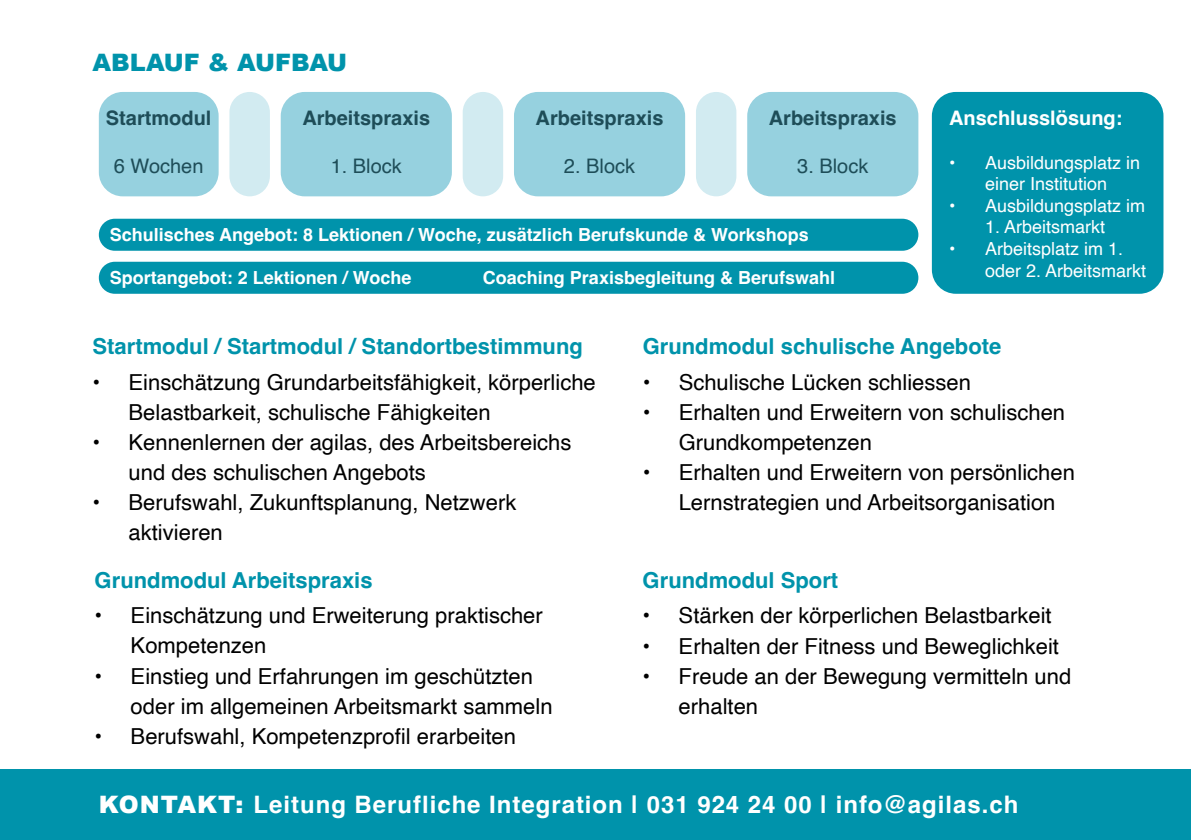
<style>
.page{position:relative;width:1191px;height:840px;background:#fff}
.page>*{position:absolute;margin:0;border:0;box-sizing:border-box;transform-origin:0 0}
.t1{font:700 24px "Helvetica";letter-spacing:.04em;color:#fff}
.t2{font:900 24px "Arial";color:#0093ab}
.t3{font:22px/30px "Helvetica";color:#000}
.t4{font:700 22px "Helvetica";color:#0093ab}
.t5{font:700 20px "Helvetica";color:#1e4d58}
.t6{font:20px "Helvetica";color:#1e4d58}
.t7{font:700 20px "Helvetica";color:#fff}
.t8{font:700 18px "Helvetica";color:#fff}
.t9{font:18px/21.6px "Helvetica";color:#fff;text-align:center}
.s1{font-family:"Arial";font-weight:900}
</style>
<div class="page">
<div style="left:0;top:768px;width:1191px;height:71px;background:#0093ab"></div>
<div style="left:99px;top:218px;width:819px;height:32px;background:#0093ab;border-radius:16px"></div>
<div style="left:99px;top:261px;width:819px;height:32px;background:#0093ab;border-radius:16px"></div>
<div style="left:932px;top:92px;width:231px;height:201px;background:#0093ab;border-radius:24px"></div>
<div style="left:99px;top:92px;width:120px;height:104px;background:#96d1df;border-radius:24px"></div>
<div style="left:281px;top:92px;width:171px;height:104px;background:#96d1df;border-radius:24px"></div>
<div style="left:514px;top:92px;width:171px;height:104px;background:#96d1df;border-radius:24px"></div>
<div style="left:747px;top:92px;width:171px;height:104px;background:#96d1df;border-radius:24px"></div>
<div style="left:229px;top:92px;width:41px;height:104px;background:#d2ebf1;border-radius:20px"></div>
<div style="left:463px;top:92px;width:40px;height:104px;background:#d2ebf1;border-radius:20px"></div>
<div style="left:696px;top:92px;width:40px;height:104px;background:#d2ebf1;border-radius:20px"></div>
<p class="t2" style="left:93px;top:45px;width:256px">ABLAUF &amp; AUFBAU</p>
<p class="t5" style="left:106px;top:106px;width:107px">Startmodul</p>
<p class="t6" style="left:114px;top:151px;width:91px">6 Wochen</p>
<p class="t5" style="left:302px;top:106px;width:129px">Arbeitspraxis</p>
<p class="t6" style="left:331px;top:151px;width:73px">1. Block</p>
<p class="t5" style="left:535px;top:106px;width:129px">Arbeitspraxis</p>
<p class="t6" style="left:564px;top:151px;width:73px">2. Block</p>
<p class="t5" style="left:769px;top:106px;width:129px">Arbeitspraxis</p>
<p class="t6" style="left:797px;top:151px;width:73px">3. Block</p>
<p class="t8" style="left:110px;top:223px;width:700px">Schulisches Angebot: 8 Lektionen / Woche, zusätzlich Berufskunde &amp; Workshops</p>
<p class="t8" style="left:110px;top:266px;width:303px">Sportangebot: 2 Lektionen / Woche</p>
<p class="t8" style="left:483px;top:266px;width:354px">Coaching Praxisbegleitung &amp; Berufswahl</p>
<p class="t7" style="left:949px;top:106px;width:175px">Anschlusslösung:</p>
<p class="t9" style="left:949px;top:152px;width:193px">• Ausbildungsplatz in einer Institution</p>
<p class="t9" style="left:949px;top:195px;width:198px">• Ausbildungsplatz im</p>
<p class="t9" style="left:985px;top:217px;width:122px">1. Arbeitsmarkt</p>
<p class="t9" style="left:985px;top:238px;width:163px;text-align:left;text-indent:-36px">• Arbeitsplatz im 1. oder 2. Arbeitsmarkt</p>
<p class="t4" style="left:93px;top:333px;width:492px">Startmodul / Startmodul / Standortbestimmung</p>
<p class="t3" style="left:129px;top:367px;width:469px;text-indent:-36px">• Einschätzung Grundarbeitsfähigkeit, körperliche<br>Belastbarkeit, schulische Fähigkeiten</p>
<p class="t3" style="left:129px;top:427px;width:444px;text-indent:-36px">• Kennenlernen der agilas, des Arbeitsbereichs und des schulischen Angebots</p>
<p class="t3" style="left:129px;top:487px;width:389px;text-indent:-36px">• Berufswahl, Zukunftsplanung, Netzwerk aktivieren</p>
<p class="t4" style="left:95px;top:566px;width:279px">Grundmodul Arbeitspraxis</p>
<p class="t3" style="left:131px;top:601px;width:414px;text-indent:-36px">• Einschätzung und Erweiterung praktischer<br>Kompetenzen</p>
<p class="t3" style="left:131px;top:661px;width:423px;text-indent:-36px">• Einstieg und Erfahrungen im geschützten oder im allgemeinen Arbeitsmarkt sammeln</p>
<p class="t3" style="left:95px;top:721px;width:423px">• Berufswahl, Kompetenzprofil erarbeiten</p>
<p class="t4" style="left:642px;top:333px;width:360px">Grundmodul schulische Angebote</p>
<p class="t3" style="left:642px;top:367px;width:330px">• Schulische Lücken schliessen</p>
<p class="t3" style="left:678px;top:397px;width:388px;text-indent:-36px">• Erhalten und Erweitern von schulischen<br>Grundkompetenzen</p>
<p class="t3" style="left:678px;top:457px;width:398px;text-indent:-36px">• Erhalten und Erweitern von persönlichen<br>Lernstrategien und Arbeitsorganisation</p>
<p class="t4" style="left:642px;top:566px;width:197px">Grundmodul Sport</p>
<p class="t3" style="left:642px;top:601px;width:410px">• Stärken der körperlichen Belastbarkeit</p>
<p class="t3" style="left:642px;top:631px;width:418px">• Erhalten der Fitness und Beweglichkeit</p>
<p class="t3" style="left:678px;top:661px;width:394px;text-indent:-36px">• Freude an der Bewegung vermitteln und erhalten</p>
<p class="t1" style="left:99px;top:789px;width:921px"><span class="s1">KONTAKT:</span> Leitung Berufliche Integration | 031 924 24 00 | info@agilas.ch</p>
</div>
